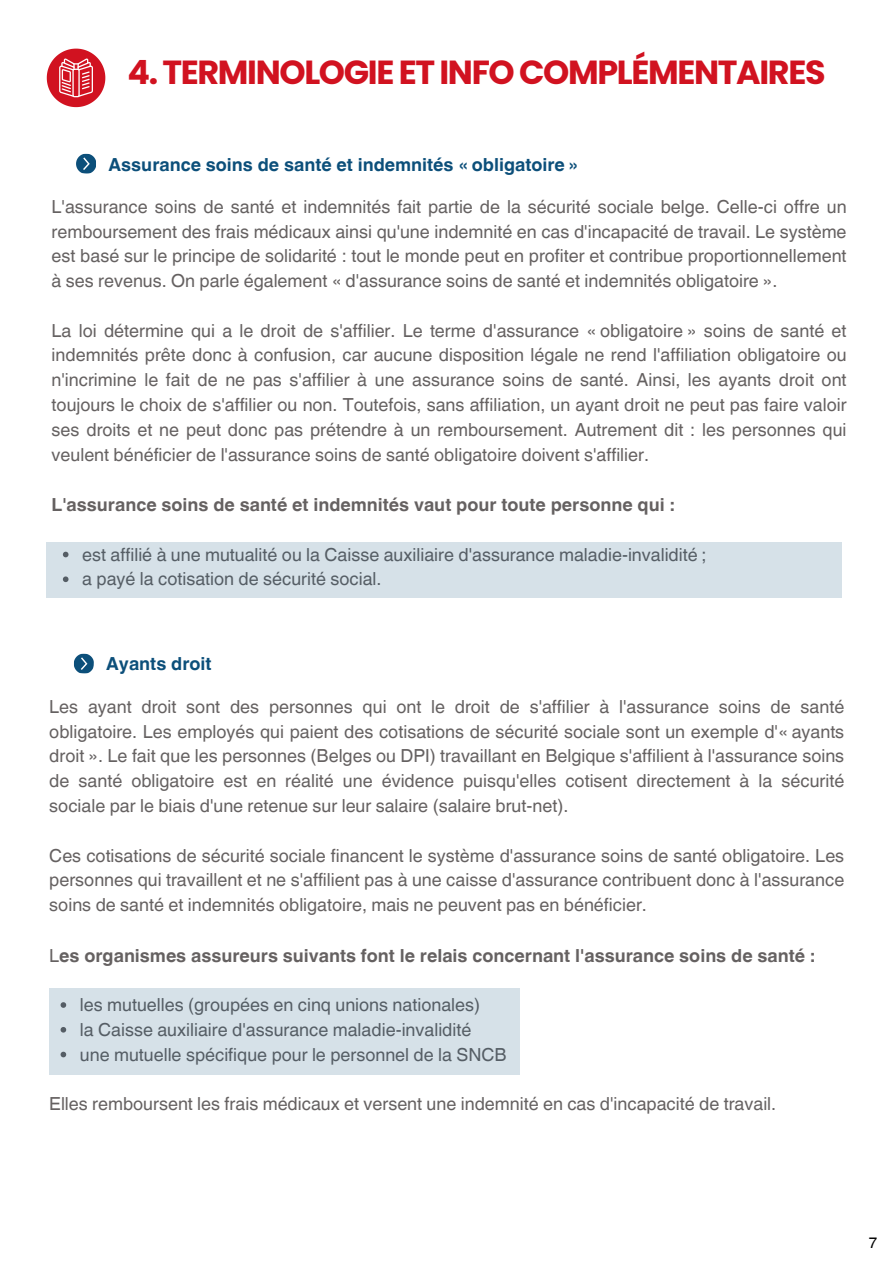
<style>
.page{position:relative;width:894px;height:1264px;background:#fff}
.page>*{position:absolute;margin:0;border:0;box-sizing:border-box;transform-origin:0 0}
.t1{font:700 33.3px "Poppins";letter-spacing:-.04em;color:#d11220}
.t2{font:18px/24.8px "Helvetica World";color:#656161;text-align:justify}
.t3{font:700 18px "Helvetica World";color:#656161}
.t4{font:700 18px "Helvetica World";color:#0c4f7a}
.t5{font:15.15px "Helvetica World";color:#000}
.s1{font-weight:400}
</style>
<div class="page">
<svg style="left:47px;top:49px;width:58px;height:58px"></svg>
<div style="left:47px;top:541px;width:794px;height:56px;background:#d6e1e8"></div>
<svg style="left:76px;top:153px;width:20px;height:21px"></svg>
<div style="left:49px;top:988px;width:470px;height:87px;background:#d6e1e8"></div>
<svg style="left:74px;top:653px;width:20px;height:20px"></svg>
<p class="t1" style="left:127px;top:49px;width:699px">4. TERMINOLOGIE ET INFO COMPLÉMENTAIRES</p>
<p class="t4" style="left:108px;top:149px;width:471px">Assurance soins de santé et indemnités « obligatoire »</p>
<p class="t2" style="left:52px;top:194px;width:796px">L'assurance soins de santé et indemnités fait partie de la sécurité sociale belge. Celle-ci offre un remboursement des frais médicaux ainsi qu'une indemnité en cas d'incapacité de travail. Le système est basé sur le principe de solidarité : tout le monde peut en profiter et contribue proportionnellement à ses revenus. On parle également « d'assurance soins de santé et indemnités obligatoire ».</p>
<h1 class="t2" style="left:52px;top:318px;width:796px">La loi détermine qui a le droit de s'affilier. Le terme d'assurance « obligatoire » soins de santé et indemnités prête donc à confusion, car aucune disposition légale ne rend l'affiliation obligatoire ou n'incrimine le fait de ne pas s'affilier à une assurance soins de santé. Ainsi, les ayants droit ont toujours le choix de s'affilier ou non. Toutefois, sans affiliation, un ayant droit ne peut pas faire valoir ses droits et ne peut donc pas prétendre à un remboursement. Autrement dit : les personnes qui veulent bénéficier de l'assurance soins de santé obligatoire doivent s'affilier.</h1>
<p class="t3" style="left:52px;top:490px;width:624px">L'assurance soins de santé et indemnités vaut pour toute personne qui :</p>
<h2 class="t2" style="left:82px;top:542px;width:625px">est affilié à une mutualité ou la Caisse auxiliaire d'assurance maladie-invalidité ;</h2>
<p class="t2" style="left:82px;top:567px;width:301px">a payé la cotisation de sécurité social.</p>
<p class="t4" style="left:106px;top:649px;width:107px">Ayants droit</p>
<h2 class="t2" style="left:49px;top:694px;width:796px">Les ayant droit sont des personnes qui ont le droit de s'affilier à l'assurance soins de santé obligatoire. Les employés qui paient des cotisations de sécurité sociale sont un exemple d'« ayants droit ». Le fait que les personnes (Belges ou DPI) travaillant en Belgique s'affilient à l'assurance soins de santé obligatoire est en réalité une évidence puisqu'elles cotisent directement à la sécurité sociale par le biais d'une retenue sur leur salaire (salaire brut-net).</h2>
<p class="t2" style="left:49px;top:842px;width:796px">Ces cotisations de sécurité sociale financent le système d'assurance soins de santé obligatoire. Les personnes qui travaillent et ne s'affilient pas à une caisse d'assurance contribuent donc à l'assurance soins de santé et indemnités obligatoire, mais ne peuvent pas en bénéficier.</p>
<p class="t3" style="left:49px;top:940px;width:766px"><span class="s1">L</span>es organismes assureurs suivants font le relais concernant l'assurance soins de santé :</p>
<p class="t2" style="left:80px;top:992px;width:401px">les mutuelles (groupées en cinq unions nationales)</p>
<p class="t2" style="left:80px;top:1017px;width:393px">la Caisse auxiliaire d'assurance maladie-invalidité</p>
<h2 class="t2" style="left:80px;top:1042px;width:428px">une mutuelle spécifique pour le personnel de la SNCB</h2>
<p class="t2" style="left:49px;top:1091px;width:728px">Elles remboursent les frais médicaux et versent une indemnité en cas d'incapacité de travail.</p>
<p class="t5" style="left:868px;top:1234px;width:10px">7</p>
</div>
